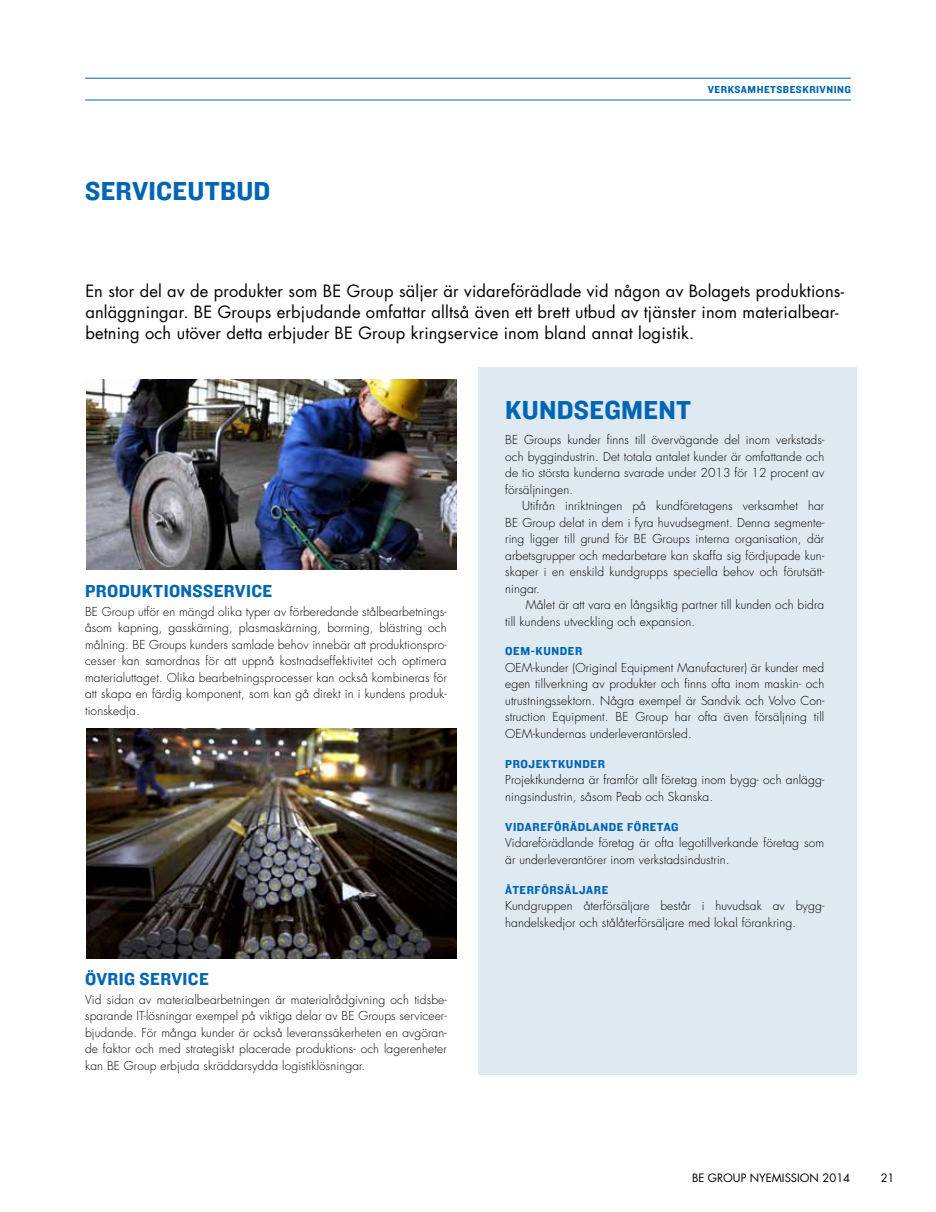
<style>
.page{position:relative;width:936px;height:1212px;background:#fff}
.page>*{position:absolute;margin:0;border:0;box-sizing:border-box;transform-origin:0 0}
.t1{font:27px "Knockout 51 Middleweight";letter-spacing:.01em;color:#0066b3}
.t2{font:18px "Knockout 51 Middleweight";letter-spacing:.02em;color:#0066b3}
.t3{font:16.5px/21px "Futura Std";letter-spacing:.01em;color:#000}
.t4{font:300 12px/16.5px "Futura Std";letter-spacing:.01em;color:#000;text-align:justify}
.t5{font:12px "Knockout 51 Middleweight";letter-spacing:.05em;color:#0066b3}
.t6{font:11.25px "Futura Std";color:#000}
.t7{font:10.5px "Knockout 51 Middleweight";letter-spacing:.05em;color:#0066b3}
</style>
<div class="page">
<hr style="left:85px;top:78px;width:765px;height:1px;background:#0066b3">
<hr style="left:85px;top:100px;width:765px;height:1px;background:#0066b3">
<img style="left:86px;top:380px;width:370px;height:190px">
<div style="left:478px;top:367px;width:372px;height:708px;background:#dfe9f1"></div>
<img style="left:86px;top:728px;width:370px;height:230px">
<h1 class="t1" style="left:85px;top:173px;width:187px">SERVICEUTBUD</h1>
<p class="t7" style="left:707px;top:83px;width:145px">VERKSAMHETSBESKRIVNING</p>
<p class="t3" style="left:85px;top:281px;width:760px">En stor del av de produkter som BE Group säljer är vidareförädlade vid någon av Bolagets produktions&shy;anläggningar. BE Groups erbjudande omfattar alltså även ett brett utbud av tjänster inom materialbear&shy;betning och utöver detta erbjuder BE Group kringservice inom bland annat logistik.</p>
<h2 class="t2" style="left:85px;top:579px;width:189px">PRODUKTIONSSERVICE</h2>
<p class="t4" style="left:85px;top:603px;width:363px">BE Group utför en mängd olika typer av förberedande stålbearbetnings&shy;åsom kapning, gasskärning, plasmaskärning, borrning, blästring och målning. BE Groups kunders samlade behov innebär att produktionspro&shy;cesser kan samordnas för att uppnå kostnadseffektivitet och optimera materialuttaget. Olika bearbetningsprocesser kan också kombineras för att skapa en färdig komponent, som kan gå direkt in i kundens produk&shy;tionskedja.</p>
<h2 class="t2" style="left:85px;top:967px;width:125px">ÖVRIG SERVICE</h2>
<p class="t4" style="left:85px;top:991px;width:363px">Vid sidan av materialbearbetningen är materialrådgivning och tidsbe&shy;sparande IT-lösningar exempel på viktiga delar av BE Groups serviceer&shy;bjudande. För många kunder är också leveranssäkerheten en avgöran&shy;de faktor och med strategiskt placerade produktions- och lagerenheter kan BE Group erbjuda skräddarsydda logistiklösningar.</p>
<h1 class="t1" style="left:505px;top:392px;width:187px">KUNDSEGMENT</h1>
<p class="t4" style="left:505px;top:432px;width:320px">BE Groups kunder finns till övervägande del inom verkstads&shy;och byggindustrin. Det totala antalet kunder är omfattande och de tio största kunderna svarade under 2013 för 12 procent av försäljningen.</p>
<p class="t4" style="left:505px;top:498px;width:320px;text-indent:17px">Utifrån inriktningen på kundföretagens verksamhet har BE Group delat in dem i fyra huvudsegment. Denna segmente&shy;ring ligger till grund för BE Groups interna organisation, där arbetsgrupper och medarbetare kan skaffa sig fördjupade kun&shy;skaper i en enskild kundgrupps speciella behov och förutsätt&shy;ningar.</p>
<p class="t4" style="left:505px;top:597px;width:320px;text-indent:21px">Målet är att vara en långsiktig partner till kunden och bidra till kundens utveckling och expansion.</p>
<p class="t5" style="left:505px;top:643px;width:9px">OEM</p>
<p class="t5" style="left:530px;top:643px;width:53px">-KUNDER</p>
<p class="t4" style="left:505px;top:659px;width:320px">OEM-kunder (Original Equipment Manufacturer) är kunder med egen tillverkning av produkter och finns ofta inom maskin- och utrustningssektorn. Några exempel är Sandvik och Volvo Con&shy;struction Equipment. BE Group har ofta även försäljning till OEM-kundernas underleverantörsled.</p>
<p class="t5" style="left:505px;top:756px;width:101px">PROJEKTKUNDER</p>
<p class="t4" style="left:505px;top:772px;width:320px">Projektkunderna är framför allt företag inom bygg- och anlägg&shy;ningsindustrin, såsom Peab och Skanska.</p>
<p class="t5" style="left:505px;top:819px;width:175px">VI DAREFÖRÄDLANDE FÖRETAG</p>
<p class="t4" style="left:505px;top:835px;width:320px">Vidareförädlande företag är ofta legotillverkande företag som är underleverantörer inom verkstadsindustrin.</p>
<p class="t5" style="left:505px;top:882px;width:104px">ÅTERFÖRSÄLJARE</p>
<p class="t4" style="left:505px;top:898px;width:320px">Kundgruppen återförsäljare består i huvudsak av bygg&shy;handelskedjor och stålåterförsäljare med lokal förankring.</p>
<p class="t6" style="left:692px;top:1170px;width:160px">BE GROUP NYEMISSION 2014</p>
<p class="t6" style="left:880px;top:1170px;width:15px">21</p>
</div>
